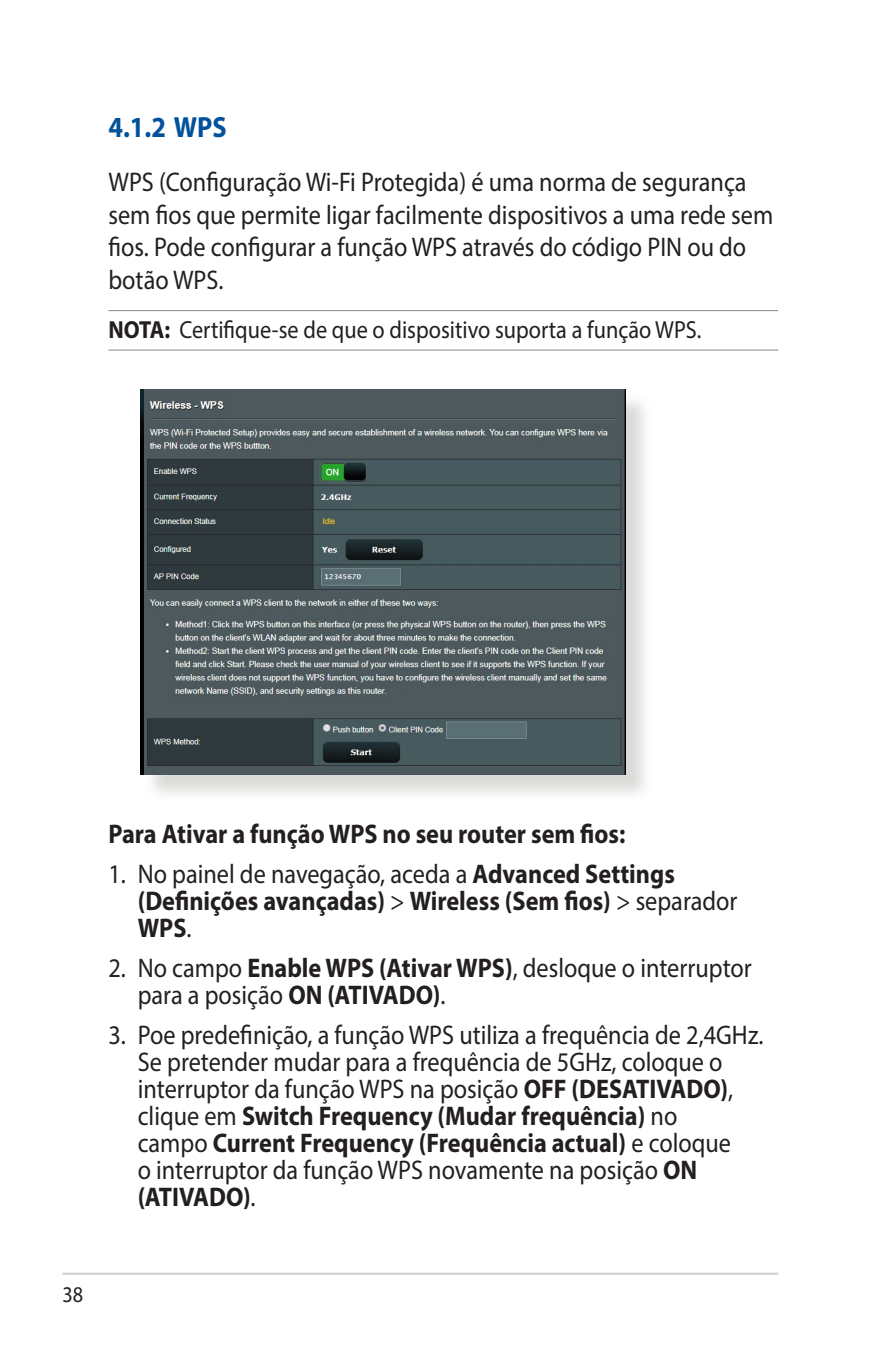
<style>
.page{position:relative;width:893px;height:1346px;background:#fff}
.page>*{position:absolute;margin:0;border:0;box-sizing:border-box;transform-origin:0 0}
.t1{font:700 29.25px "Myriad Pro";color:#01529a;scale:.9 1}
.t2{font:27px/27px "Myriad Pro";color:#231f20;scale:.9 1}
.t3{font:700 27px/27px "Myriad Pro";color:#231f20;scale:.9 1}
.t4{font:24.75px "Myriad Pro";color:#231f20;scale:.9 1}
.t5{font:22.5px "Myriad Pro";color:#231f20;scale:.9 1}
.s1{font-weight:700}
.s2{font-weight:400}
</style>
<div class="page">
<hr style="left:63px;top:1272px;width:715px;height:3px;background:#d1d2d4">
<hr style="left:108px;top:310px;width:670px;height:1px;background:#939598">
<hr style="left:108px;top:349px;width:670px;height:2px;background:#939598">
<div style="left:144px;top:393px;width:509px;height:410px;background:#cfcecb;opacity:.75"></div>
<img style="left:140px;top:389px;width:485px;height:385px">
<p class="t1" style="left:108px;top:108px;width:133px">4.1.2 WPS</p>
<p class="t2" style="left:108px;top:166px;width:740px;line-height:32.4px">WPS (Configuração Wi-Fi Protegida) é uma norma de segurança sem fios que permite ligar facilmente dispositivos a uma rede sem fios. Pode configurar a função WPS através do código PIN ou do botão WPS.</p>
<p class="t4" style="left:108px;top:314px;width:660px"><span class="s1">NOTA:</span> Certifique-se de que o dispositivo suporta a função WPS.</p>
<p class="t3" style="left:108px;top:820px;width:576px">Para Ativar a função WPS no seu router sem fios:</p>
<p class="t3" style="left:138px;top:860px;width:668px;text-indent:-29px"><span class="s2">1. No painel de navegação, aceda a</span> Advanced Settings (Definições avançadas) <span class="s2">&gt;</span> Wireless (Sem fios) <span class="s2">&gt; separador<br></span>WPS<span class="s2">.</span></p>
<p class="t2" style="left:138px;top:954px;width:684px;text-indent:-29px">2. No campo <span class="s1">Enable WPS (Ativar WPS)</span>, desloque o interruptor para a posição <span class="s1">ON (ATIVADO)</span>.</p>
<p class="t2" style="left:138px;top:1021px;width:697px;text-indent:-29px">3. Poe predefinição, a função WPS utiliza a frequência de 2,4GHz.<br>Se pretender mudar para a frequência de 5GHz, coloque o interruptor da função WPS na posição <span class="s1">OFF (DESATIVADO)</span>, clique em <span class="s1">Switch Frequency (Mudar frequência)</span> no<br>campo <span class="s1">Current Frequency (Frequência actual)</span> e coloque<br>o interruptor da função WPS novamente na posição <span class="s1">ON (ATIVADO)</span>.</p>
<p class="t5" style="left:63px;top:1281px;width:25px">38</p>
</div>
